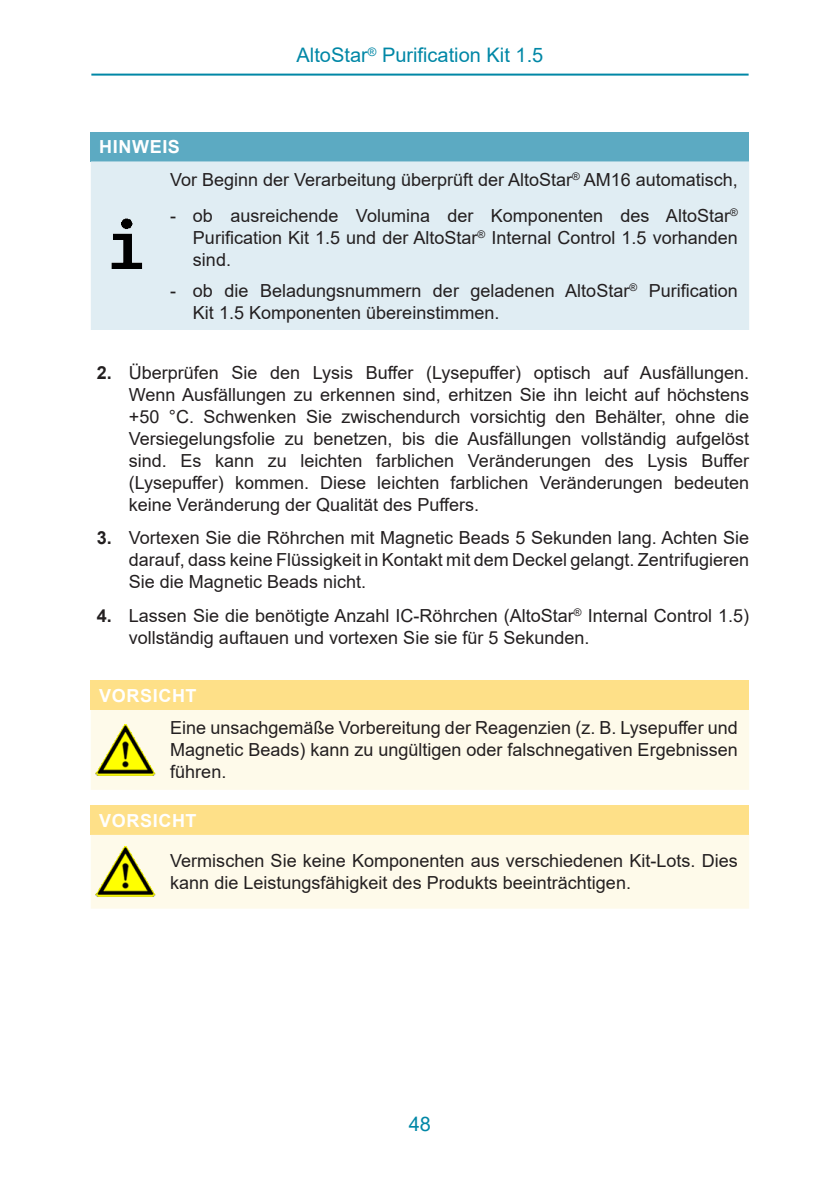
<style>
.page{position:relative;width:840px;height:1191px;background:#fff}
.page>*{position:absolute;margin:0;border:0;box-sizing:border-box;transform-origin:0 0}
.Seitenkopf{font:20px "Arial";color:#0087a6}
.Note_hazard_conseque{font:18px/22px "Arial";color:#231f20;text-align:justify}
.Note_para{font:18px "Arial";color:#231f20}
.Note_Titel{font:700 18px "Arial";letter-spacing:.035em;color:#fff}
.s1{font-weight:700}
</style>
<div class="page">
<hr style="left:91px;top:74px;width:657px;height:2px;background:#0087a6">
<div style="left:91px;top:132px;width:657px;height:29px;background:#5caac2"></div>
<div style="left:91px;top:161px;width:657px;height:169px;background:#e0edf3"></div>
<img style="left:94px;top:214px;width:62px;height:63px">
<div style="left:91px;top:681px;width:657px;height:29px;background:#fee088"></div>
<div style="left:91px;top:710px;width:657px;height:80px;background:#fefaea"></div>
<img style="left:94px;top:718px;width:62px;height:63px">
<div style="left:91px;top:805px;width:657px;height:30px;background:#fee088"></div>
<div style="left:91px;top:835px;width:657px;height:73px;background:#fefaea"></div>
<img style="left:94px;top:840px;width:62px;height:63px">
<p class="Seitenkopf" style="left:296px;top:41px;width:248px">AltoStar<sup>®</sup> Purification Kit 1.5</p>
<p class="Note_Titel" style="left:99px;top:134px;width:82px">HINWEIS</p>
<p class="Note_para" style="left:170px;top:167px;width:568px">Vor Beginn der Verarbeitung überprüft der AltoStar<sup>®</sup> AM16 automatisch,</p>
<p class="Note_hazard_conseque" style="left:193px;top:205px;width:546px;text-indent:-23px">- ob ausreichende Volumina der Komponenten des AltoStar<sup>® </sup>Purification Kit 1.5 und der AltoStar<sup>®</sup> Internal Control 1.5 vorhanden sind.</p>
<p class="Note_hazard_conseque" style="left:193px;top:279px;width:546px;text-indent:-23px">- ob die Beladungsnummern der geladenen AltoStar<sup>®</sup> Purification<br>Kit 1.5 Komponenten übereinstimmen.</p>
<p class="Note_hazard_conseque" style="left:129px;top:361px;width:621px;text-indent:-32px"><span class="s1">2.</span> Überprüfen Sie den Lysis Buffer (Lysepuffer) optisch auf Ausfällungen.<br>Wenn Ausfällungen zu erkennen sind, erhitzen Sie ihn leicht auf höchstens +50 °C. Schwenken Sie zwischendurch vorsichtig den Behälter, ohne die Versiegelungsfolie zu benetzen, bis die Ausfällungen vollständig aufgelöst sind. Es kann zu leichten farblichen Veränderungen des Lysis Buffer (Lysepuffer) kommen. Diese leichten farblichen Veränderungen bedeuten keine Veränderung der Qualität des Puffers.</p>
<p class="Note_hazard_conseque" style="left:129px;top:527px;width:621px;text-indent:-32px"><span class="s1">3.</span> Vortexen Sie die Röhrchen mit Magnetic Beads 5 Sekunden lang. Achten Sie darauf, dass keine Flüssigkeit in Kontakt mit dem Deckel gelangt. Zentrifugieren Sie die Magnetic Beads nicht.</p>
<p class="Note_hazard_conseque" style="left:129px;top:604px;width:621px;text-indent:-32px"><span class="s1">4.</span> Lassen Sie die benötigte Anzahl IC-Röhrchen (AltoStar<sup>®</sup> Internal Control 1.5) vollständig auftauen und vortexen Sie sie für 5 Sekunden.</p>
<p class="Note_Titel" style="left:99px;top:683px;width:99px">VORSICHT</p>
<p class="Note_hazard_conseque" style="left:170px;top:717px;width:568px">Eine unsachgemäße Vorbereitung der Reagenzien (z. B. Lysepuffer und Magnetic Beads) kann zu ungültigen oder falschnegativen Ergebnissen führen.</p>
<p class="Note_Titel" style="left:99px;top:808px;width:99px">VORSICHT</p>
<p class="Note_hazard_conseque" style="left:170px;top:850px;width:568px">Vermischen Sie keine Komponenten aus verschiedenen Kit-Lots. Dies kann die Leistungsfähigkeit des Produkts beeinträchtigen.</p>
<p class="Seitenkopf" style="left:408px;top:1110px;width:24px">48</p>
</div>
